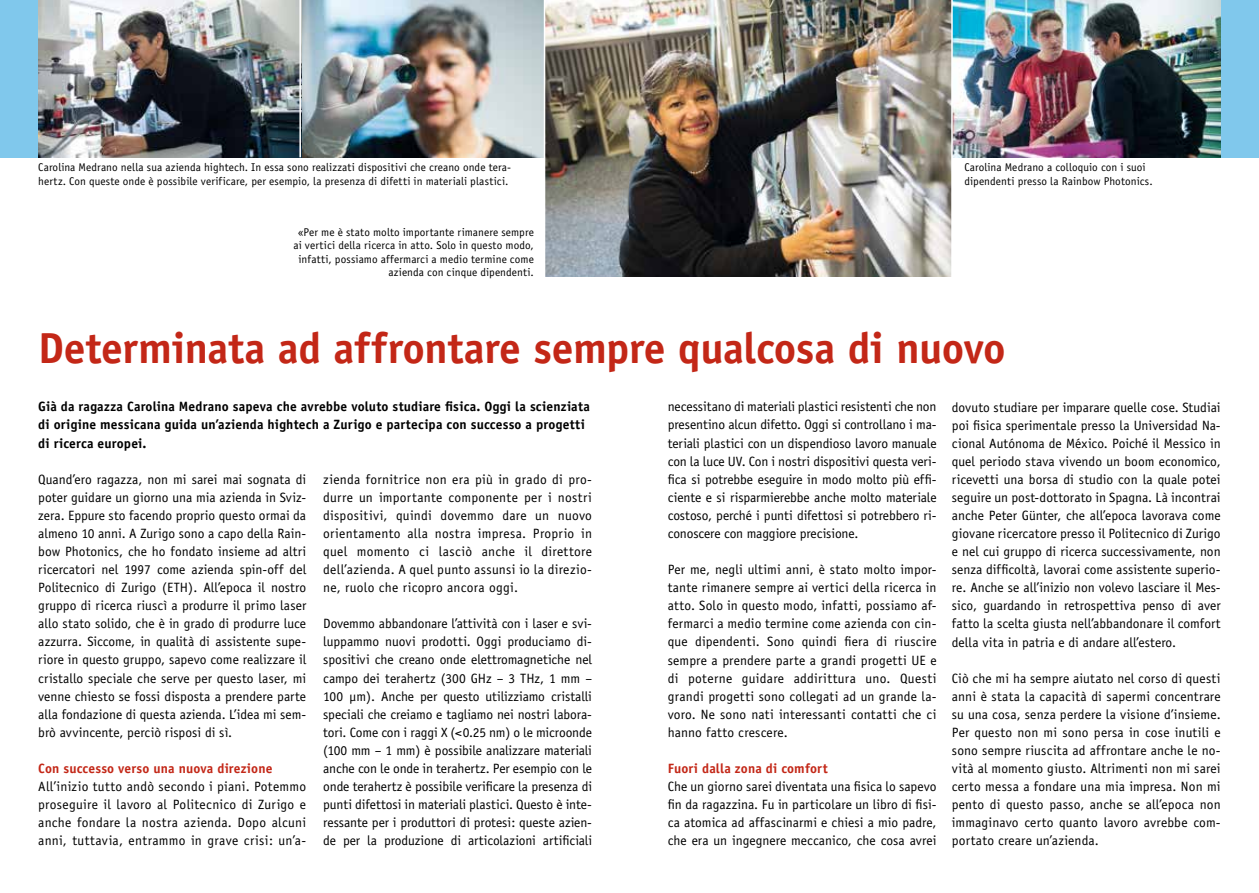
<style>
.page{position:relative;width:1259px;height:893px;background:#fff}
.page>*{position:absolute;margin:0;border:0;box-sizing:border-box;transform-origin:0 0}
.t1{font:700 43.5px "Officina Sans";letter-spacing:-.01em;color:#c32717}
.t2{font:13.5px/18.1px "Officina Sans";letter-spacing:.01em;color:#000;text-align:justify}
.t3{font:700 13.5px/18.1px "Officina Sans";letter-spacing:.01em;color:#000}
.t4{font:700 13.5px "Officina Sans";letter-spacing:.01em;color:#c32717}
.t5{font:11.25px/13.5px "Officina Sans";letter-spacing:.01em;color:#000}
</style>
<div class="page">
<div style="left:0;top:0;width:629px;height:157px;background:#80c8ec"></div>
<img style="left:545px;top:0;width:406px;height:277px">
<img style="left:38px;top:0;width:506px;height:157px">
<hr style="left:299px;top:0;width:2px;height:157px;background:#fff">
<hr style="left:544px;top:0;width:1px;height:285px;background:#fff">
<img style="left:629px;top:0;width:630px;height:157px">
<img style="left:952px;top:0;width:268px;height:157px">
<hr style="left:951px;top:0;width:1px;height:285px;background:#fff">
<p class="t5" style="left:38px;top:161px;width:474px">Carolina Medrano nella sua azienda hightech. In essa sono realizzati dispositivi che creano onde tera&shy;hertz. Con queste onde è possibile verificare, per esempio, la presenza di difetti in materiali plastici.</p>
<p class="t5" style="left:293px;top:225px;width:242px;text-align:right">«Per me è stato molto importante rimanere sempre ai vertici della ricerca in atto. Solo in questo modo, infatti, possiamo affermarci a medio termine come azienda con cinque dipendenti.</p>
<p class="t5" style="left:964px;top:161px;width:190px">Carolina Medrano a colloquio con i suoi dipendenti presso la Rainbow Photonics.</p>
<h1 class="t1" style="left:38px;top:321px;width:969px">Determinata ad affrontare sempre qualcosa di nuovo</h1>
<p class="t2" style="left:668px;top:398px;width:270px">necessitano di materiali plastici resistenti che non presentino alcun difetto. Oggi si controllano i ma&shy;teriali plastici con un dispendioso lavoro manuale con la luce UV. Con i nostri dispositivi questa veri&shy;fica si potrebbe eseguire in modo molto più effi&shy;ciente e si risparmierebbe anche molto materiale costoso, perché i punti difettosi si potrebbero ri&shy;conoscere con maggiore precisione.</p>
<p class="t2" style="left:668px;top:560px;width:270px">Per me, negli ultimi anni, è stato molto impor&shy;tante rimanere sempre ai vertici della ricerca in atto. Solo in questo modo, infatti, possiamo af&shy;fermarci a medio termine come azienda con cin&shy;que dipendenti. Sono quindi fiera di riuscire sempre a prendere parte a grandi progetti UE e di poterne guidare addirittura uno. Questi grandi progetti sono collegati ad un grande la&shy;voro. Ne sono nati interessanti contatti che ci hanno fatto crescere.</p>
<p class="t4" style="left:668px;top:760px;width:161px">Fuori dalla zona di comfort</p>
<p class="t2" style="left:668px;top:777px;width:270px">Che un giorno sarei diventata una fisica lo sapevo fin da ragazzina. Fu in particolare un libro di fisi&shy;ca atomica ad affascinarmi e chiesi a mio padre, che era un ingegnere meccanico, che cosa avrei</p>
<p class="t3" style="left:38px;top:398px;width:553px">Già da ragazza Carolina Medrano sapeva che avrebbe voluto studiare fisica. Oggi la scienziata di origine messicana guida un’azienda hightech a Zurigo e partecipa con successo a progetti di ricerca europei.</p>
<p class="t2" style="left:952px;top:398px;width:270px">dovuto studiare per imparare quelle cose. Studiai poi fisica sperimentale presso la Universidad Na&shy;cional Autónoma de México. Poiché il Messico in quel periodo stava vivendo un boom economico, ricevetti una borsa di studio con la quale potei seguire un post-dottorato in Spagna. Là incontrai anche Peter Günter, che all’epoca lavorava come giovane ricercatore presso il Politecnico di Zurigo e nel cui gruppo di ricerca successivamente, non senza difficoltà, lavorai come assistente superio&shy;re. Anche se all’inizio non volevo lasciare il Mes&shy;sico, guardando in retrospettiva penso di aver fatto la scelta giusta nell’abbandonare il comfort della vita in patria e di andare all’estero.</p>
<p class="t2" style="left:952px;top:669px;width:270px">Ciò che mi ha sempre aiutato nel corso di questi anni è stata la capacità di sapermi concentrare su una cosa, senza perdere la visione d’insieme.<br>Per questo non mi sono persa in cose inutili e sono sempre riuscita ad affrontare anche le no&shy;vità al momento giusto. Altrimenti non mi sarei certo messa a fondare una mia impresa. Non mi pento di questo passo, anche se all’epoca non immaginavo certo quanto lavoro avrebbe com&shy;portato creare un’azienda.</p>
<p class="t2" style="left:323px;top:470px;width:270px">zienda fornitrice non era più in grado di pro&shy;durre un importante componente per i nostri dispositivi, quindi dovemmo dare un nuovo orientamento alla nostra impresa. Proprio in quel momento ci lasciò anche il direttore dell’azienda. A quel punto assunsi io la direzio&shy;ne, ruolo che ricopro ancora oggi.</p>
<p class="t2" style="left:323px;top:615px;width:270px">Dovemmo abbandonare l’attività con i laser e svi&shy;luppammo nuovi prodotti. Oggi produciamo di&shy;spositivi che creano onde elettromagnetiche nel campo dei terahertz (300 GHz – 3 THz, 1 mm – 100 μm). Anche per questo utilizziamo cristalli speciali che creiamo e tagliamo nei nostri labora&shy;tori. Come con i raggi X (&lt;0.25 nm) o le microonde (100 mm – 1 mm) è possibile analizzare materiali anche con le onde in terahertz. Per esempio con le onde terahertz è possibile verificare la presenza di punti difettosi in materiali plastici. Questo è inte&shy;ressante per i produttori di protesi: queste azien&shy;de per la produzione di articolazioni artificiali</p>
<p class="t2" style="left:38px;top:470px;width:269px">Quand’ero ragazza, non mi sarei mai sognata di poter guidare un giorno una mia azienda in Sviz&shy;zera. Eppure sto facendo proprio questo ormai da almeno 10 anni. A Zurigo sono a capo della Rain&shy;bow Photonics, che ho fondato insieme ad altri ricercatori nel 1997 come azienda spin-off del Politecnico di Zurigo (ETH). All’epoca il nostro gruppo di ricerca riuscì a produrre il primo laser allo stato solido, che è in grado di produrre luce azzurra. Siccome, in qualità di assistente supe&shy;riore in questo gruppo, sapevo come realizzare il cristallo speciale che serve per questo laser, mi venne chiesto se fossi disposta a prendere parte alla fondazione di questa azienda. L’idea mi sem&shy;brò avvincente, perciò risposi di sì.</p>
<p class="t4" style="left:38px;top:760px;width:236px">Con successo verso una nuova direzione</p>
<p class="t2" style="left:38px;top:777px;width:269px">All’inizio tutto andò secondo i piani. Potemmo proseguire il lavoro al Politecnico di Zurigo e anche fondare la nostra azienda. Dopo alcuni anni, tuttavia, entrammo in grave crisi: un’a-</p>
</div>
